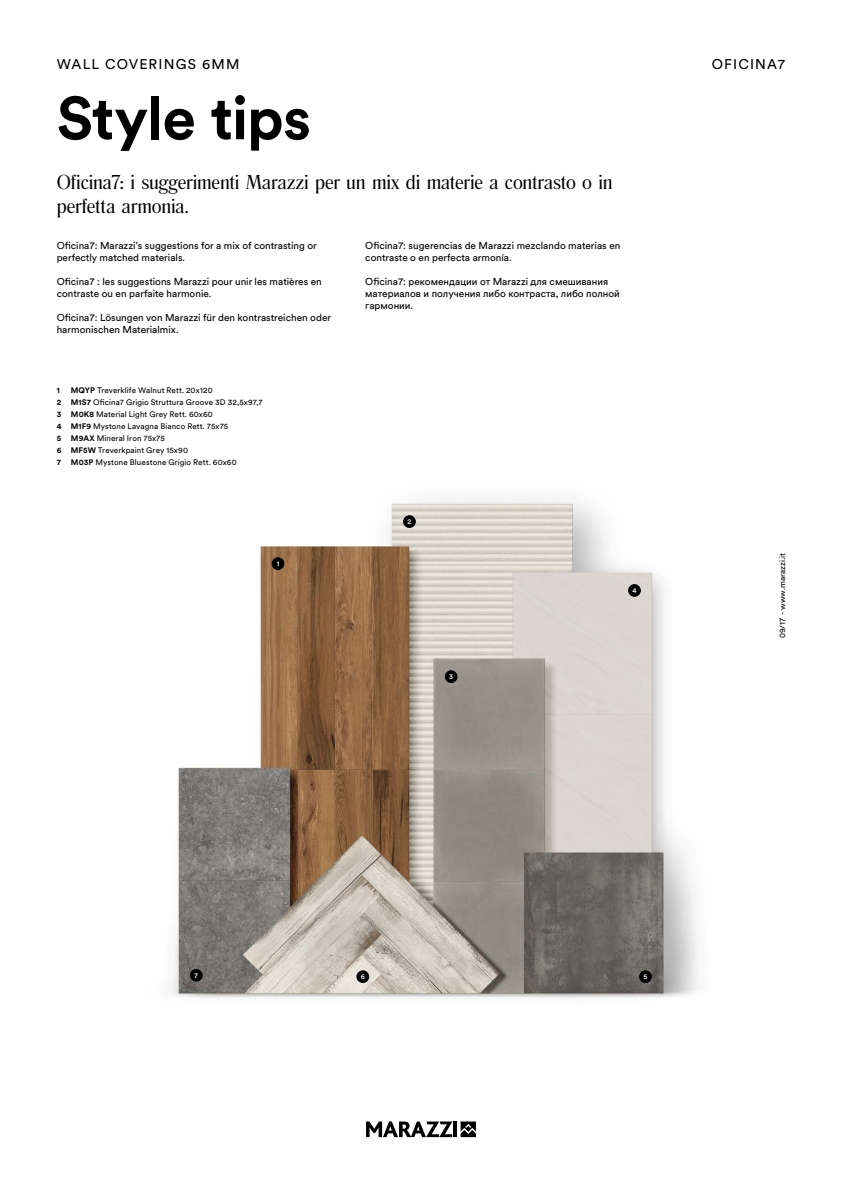
<style>
.page{position:relative;width:842px;height:1191px;background:#fff}
.page>*{position:absolute;margin:0;border:0;box-sizing:border-box;transform-origin:0 0}
.t1{font:700 60px "LL Circular Cyr PR";letter-spacing:-.015em;color:#000}
.t2{font:21px/24px "Romana";letter-spacing:-.01em;color:#000}
.t3{font:14px "LL Circular Cyr PR";letter-spacing:.08em;color:#000}
.t4{font:10px/12px "LL Circular Cyr PR";color:#000}
.t5{font:8px/12px "LL Circular Cyr PR";letter-spacing:.01em;color:#000}
.t6{font:700 8px "LL Circular Cyr PR";color:#000}
.t7{font:500 7px "Circular Pro";color:#fff}
.s1{font-weight:700}
</style>
<div class="page">
<svg style="left:366px;top:1121px;width:86px;height:16px"></svg>
<hr style="left:453px;top:1121px;width:4px;height:16px;background:#000">
<svg style="left:461px;top:1121px;width:15px;height:16px"></svg>
<img style="left:170px;top:499px;width:529px;height:499px">
<div style="left:404px;top:516px;width:11px;height:11px;background:#000;border-radius:50%"></div>
<div style="left:403px;top:515px;width:13px;height:13px;border:1px solid #000;border-radius:50%"></div>
<div style="left:640px;top:970px;width:11px;height:12px;background:#000;border-radius:50%"></div>
<div style="left:639px;top:970px;width:13px;height:13px;border:1px solid #000;border-radius:50%"></div>
<div style="left:445px;top:671px;width:12px;height:11px;background:#000;border-radius:50%"></div>
<div style="left:445px;top:670px;width:12px;height:13px;border:1px solid #000;border-radius:50%"></div>
<div style="left:190px;top:969px;width:12px;height:12px;background:#000;border-radius:50%"></div>
<div style="left:190px;top:969px;width:12px;height:12px;border:1px solid #000;border-radius:50%"></div>
<div style="left:629px;top:584px;width:11px;height:12px;background:#000;border-radius:50%"></div>
<div style="left:628px;top:584px;width:13px;height:12px;border:1px solid #000;border-radius:50%"></div>
<div style="left:272px;top:558px;width:12px;height:11px;background:#000;border-radius:50%"></div>
<div style="left:272px;top:557px;width:12px;height:13px;border:1px solid #000;border-radius:50%"></div>
<div style="left:357px;top:970px;width:12px;height:12px;background:#000;border-radius:50%"></div>
<div style="left:357px;top:970px;width:12px;height:13px;border:1px solid #000;border-radius:50%"></div>
<h3 class="t3" style="left:57px;top:54px;width:184px">WALL COVERINGS 6MM</h3>
<h3 class="t3" style="left:712px;top:54px;width:75px">OFICINA7</h3>
<h1 class="t1" style="left:57px;top:77px;width:256px">Style tips</h1>
<h2 class="t2" style="left:57px;top:170px;width:558px">Oficina7: i suggerimenti Marazzi per un mix di materie a contrasto o in perfetta armonia.</h2>
<p class="t4" style="left:57px;top:239px;width:262px">Oficina7: Marazzi’s suggestions for a mix of contrasting or perfectly matched materials.</p>
<p class="t4" style="left:57px;top:275px;width:267px">Oficina7 : les suggestions Marazzi pour unir les matières en contraste ou en parfaite harmonie.</p>
<p class="t4" style="left:57px;top:311px;width:276px">Oficina7: Lösungen von Marazzi für den kontrastreichen oder harmonischen Materialmix.</p>
<p class="t4" style="left:365px;top:239px;width:257px">Oficina7: sugerencias de Marazzi mezclando materias en contraste o en perfecta armonía.</p>
<p class="t4" style="left:365px;top:275px;width:256px">Oficina7: рекомендации от Marazzi для смешивания материалов и получения либо контраста, либо полной гармонии.</p>
<p class="t5" style="left:57px;top:384px;width:208px;text-indent:14px"><span class="s1">MQYP</span> Treverklife Walnut Rett. 20x120<br><span class="s1">2 M1S7</span> Oficina7 Grigio Struttura Groove 3D 32,5x97,7<br><span class="s1">3 M0K8</span> Material Light Grey Rett. 60x60<br><span class="s1">4 M1F9</span> Mystone Lavagna Bianco Rett. 75x75<br><span class="s1">5 M9AX</span> Mineral Iron 75x75<br><span class="s1">6 MF5W</span> Treverkpaint Grey 15x90<br><span class="s1">7 M03P</span> Mystone Bluestone Grigio Rett. 60x60</p>
<p class="t6" style="left:57px;top:384px;width:5px">1</p>
<p class="t7" style="left:277px;top:559px;width:4px">1</p>
<p class="t7" style="left:408px;top:517px;width:5px">2</p>
<p class="t7" style="left:449px;top:672px;width:5px">3</p>
<p class="t7" style="left:195px;top:970px;width:5px">7</p>
<p class="t7" style="left:361px;top:972px;width:6px">6</p>
<p class="t7" style="left:632px;top:586px;width:6px">4</p>
<p class="t5" style="left:776px;top:638px;width:87px;rotate:-90deg">09/17 - www.marazzi.it</p>
<p class="t7" style="left:643px;top:972px;width:5px">5</p>
</div>
